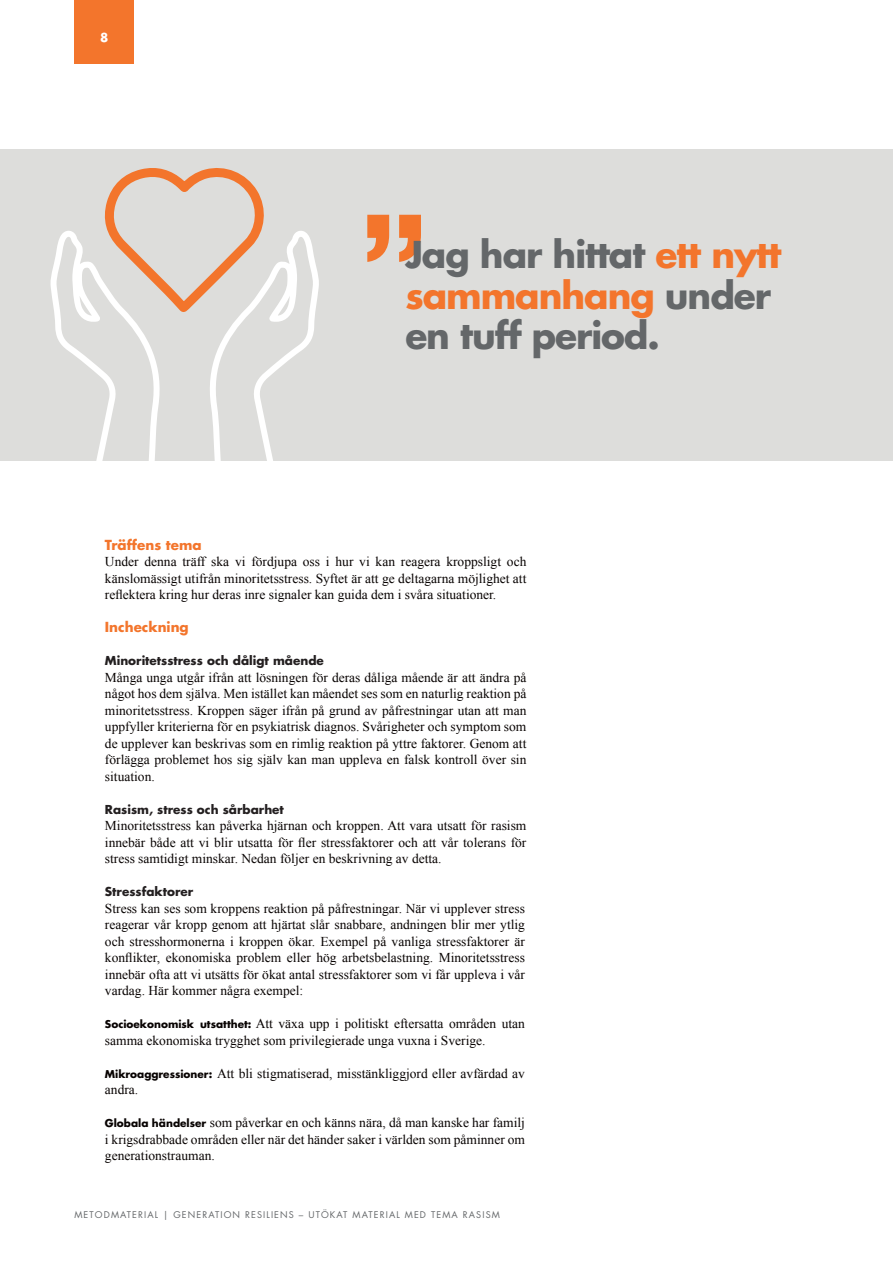
<style>
.page{position:relative;width:893px;height:1263px;background:#fff}
.page>*{position:absolute;margin:0;border:0;box-sizing:border-box;transform-origin:0 0}
.t1{font:700 36px/40.5px "Futura Std";letter-spacing:-.03em;color:#646769}
.t2{font:13.5px/16.5px "Times New Roman";color:#080302;text-align:justify}
.t3{font:700 13.5px "Futura Std";color:#f3752c}
.t4{font:700 12px "Futura Std";color:#231f20}
.t5{font:700 12px "Futura Std";color:#fff}
.t6{font:9px "Futura Std";letter-spacing:.125em;color:#646769}
.s1{color:#f3752c}
.s2{font-family:"Futura Std";font-weight:700;font-size:10.5px}
</style>
<div class="page">
<div style="left:74px;top:0;width:60px;height:63px;background:#f3752c"></div>
<div style="left:0;top:149px;width:893px;height:312px;background:#dddddb"></div>
<svg style="left:367px;top:215px;width:54px;height:47px"></svg>
<svg style="left:50px;top:231px;width:269px;height:230px"></svg>
<svg style="left:98px;top:168px;width:177px;height:152px"></svg>
<p class="t5" style="left:100px;top:29px;width:10px">8</p>
<p class="t1" style="left:405px;top:234px;width:378px">Jag har hittat <span class="s1">ett nytt sammanhang</span> under en tuff period.</p>
<p class="t3" style="left:105px;top:536px;width:98px">Träffens tema</p>
<p class="t2" style="left:105px;top:553px;width:423px">Under denna träff ska vi fördjupa oss i hur vi kan reagera kroppsligt och känslomässigt utifrån minoritetsstress. Syftet är att ge deltagarna möjlighet att reflektera kring hur deras inre signaler kan guida dem i svåra situationer.</p>
<p class="t3" style="left:105px;top:618px;width:85px">Incheckning</p>
<p class="t4" style="left:105px;top:653px;width:220px">Minoritetsstress och dåligt mående</p>
<p class="t2" style="left:105px;top:669px;width:423px">Många unga utgår ifrån att lösningen för deras dåliga mående är att ändra på något hos dem själva. Men istället kan måendet ses som en naturlig reaktion på minoritetsstress. Kroppen säger ifrån på grund av påfrestningar utan att man uppfyller kriterierna för en psykiatrisk diagnos. Svårigheter och symptom som de upplever kan beskrivas som en rimlig reaktion på yttre faktorer. Genom att förlägga problemet hos sig själv kan man uppleva en falsk kontroll över sin situation.</p>
<p class="t4" style="left:105px;top:801px;width:180px">Rasism, stress och sårbarhet</p>
<p class="t2" style="left:105px;top:817px;width:423px">Minoritetsstress kan påverka hjärnan och kroppen. Att vara utsatt för rasism innebär både att vi blir utsatta för fler stressfaktorer och att vår tolerans för stress samtidigt minskar. Nedan följer en beskrivning av detta.</p>
<p class="t4" style="left:105px;top:884px;width:90px">Stressfaktorer</p>
<p class="t2" style="left:105px;top:900px;width:422px">Stress kan ses som kroppens reaktion på påfrestningar. När vi upplever stress reagerar vår kropp genom att hjärtat slår snabbare, andningen blir mer ytlig och stresshormonerna i kroppen ökar. Exempel på vanliga stressfaktorer är konflikter, ekonomiska problem eller hög arbetsbelastning. Minoritetsstress innebär ofta att vi utsätts för ökat antal stressfaktorer som vi får uppleva i vår vardag. Här kommer några exempel:</p>
<p class="t2" style="left:105px;top:1015px;width:421px"><span class="s2">Socioekonomisk utsatthet:</span> Att växa upp i politiskt eftersatta områden utan samma ekonomiska trygghet som privilegierade unga vuxna i Sverige.</p>
<p class="t2" style="left:105px;top:1065px;width:422px"><span class="s2">Mikroaggressioner:</span> Att bli stigmatiserad, misstänkliggjord eller avfärdad av andra.</p>
<p class="t2" style="left:105px;top:1114px;width:422px"><span class="s2">Globala händelser</span> som påverkar en och känns nära, då man kanske har familj i krigsdrabbade områden eller när det händer saker i världen som påminner om generationstrauman.</p>
<p class="t6" style="left:74px;top:1209px;width:427px">METODMATERIAL | GENERATION RESILIENS – UTÖKAT MATERIAL MED TEMA RASISM</p>
</div>
